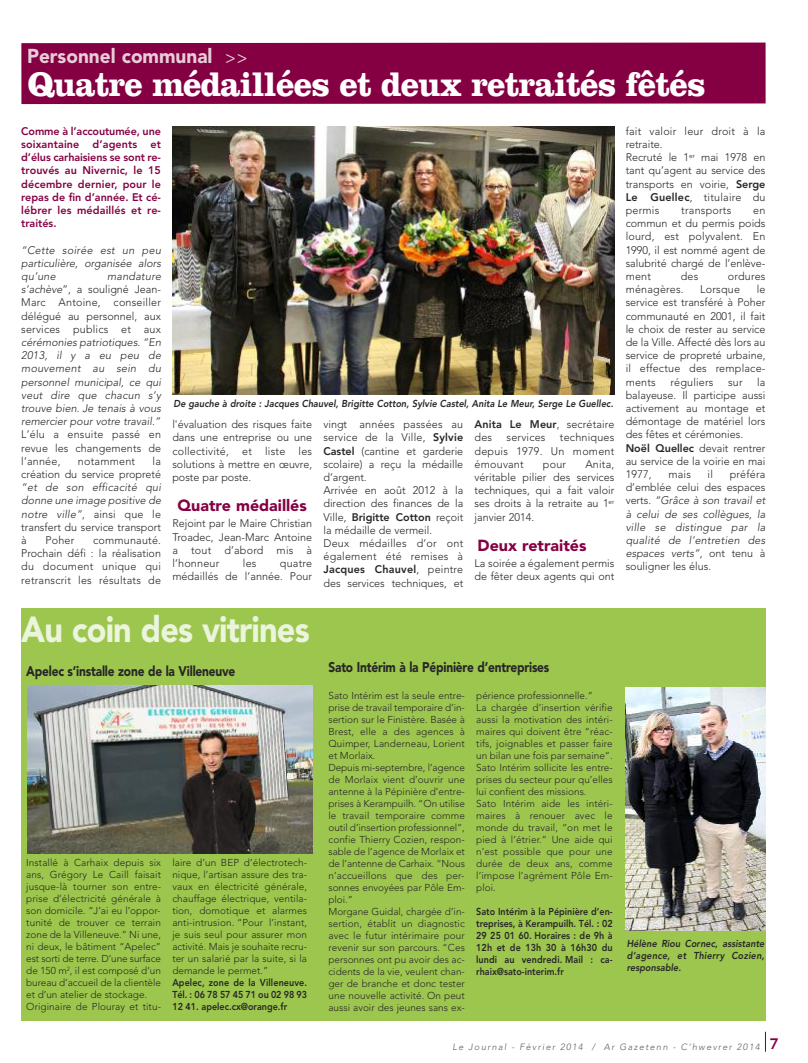
<style>
.page{position:relative;width:808px;height:1063px;background:#fff}
.page>*{position:absolute;margin:0;border:0;box-sizing:border-box;transform-origin:0 0}
.t1{font:900 36px "Avenir";letter-spacing:-.025em;color:#ebf4dc;scale:.9 1}
.t2{font:700 35px "Clarendon";letter-spacing:-.025em;color:#fff;scale:.95 1}
.t3{font:900 20px "Avenir";color:#e7ccd9;scale:.95 1}
.t4{font:900 16px "Avenir";color:#850042}
.t5{font:900 14px "Avenir";letter-spacing:-.015em;color:#272627;scale:.85 1}
.t6{font:300 11px/13.2px "Avenir";color:#272627;text-align:justify}
.t7{font:italic 300 11px/13.2px "Avenir";letter-spacing:.005em;color:#272627;text-align:justify}
.t8{font:800 11px/13.2px "Avenir";color:#850042;text-align:justify}
.t9{font:300 11px "Avenir";letter-spacing:.02em;color:#272627}
.t10{font:300 10px/12px "Avenir";color:#272627}
.t11{font:800 10px/12px "Avenir";letter-spacing:.005em;color:#272627;text-align:justify;scale:.9 1}
.t12{font:italic 800 10px/12px "Avenir";letter-spacing:.005em;color:#272627;text-align:justify;scale:.91 1}
.t13{font:italic 300 9px "Avenir";letter-spacing:.155em;color:#5d5c5d}
.s1{font-family:"Baker Signet";font-weight:400}
.s2{font-weight:800}
.s3{font-style:italic}
.s4{font-style:normal}
.s5{font-family:"Base Nine";font-weight:400;font-style:normal;font-size:16px;color:#850042}
</style>
<div class="page">
<div style="left:21px;top:608px;width:744px;height:412px;background:#9dc64e"></div>
<img style="left:626px;top:687px;width:139px;height:244px">
<div style="left:21px;top:43px;width:745px;height:61px;background:#850042"></div>
<img style="left:172px;top:126px;width:442px;height:268px">
<img style="left:28px;top:685px;width:284px;height:168px">
<svg style="left:765px;top:1032px;width:1px;height:20px"></svg>
<h3 class="t3" style="left:27px;top:48px;width:234px">Personnel communal <span class="s1">&gt;&gt;</span></h3>
<h2 class="t2" style="left:27px;top:63px;width:716px">Quatre médaillées et deux retraités fêtés</h2>
<p class="t8" style="left:21px;top:125px;width:141px">Comme à l’accoutumée, une soixantaine d’agents et d’élus carhaisiens se sont re&shy;trouvés au Nivernic, le 15 décembre dernier, pour le repas de fin d’année. Et cé&shy;lébrer les médaillés et re&shy;traités.</p>
<p class="t7" style="left:21px;top:244px;width:141px">“Cette soirée est un peu particulière, organisée alors qu’une</p>
<p class="t6" style="left:626px;top:125px;width:141px;text-align:left">fait valoir leur droit à la retraite.<br>Recruté le 1<sup>er</sup> mai 1978 en tant qu’agent au service des transports en voirie, <span class="s2">Serge<br>Le Guellec</span>, titulaire du permis</p>
<p class="t9" style="left:681px;top:206px;width:51px">transports</p>
<p class="t6" style="left:626px;top:205px;width:141px;text-indent:128px">en commun et du permis poids lourd, est polyvalent. En 1990, il est nommé agent de salubrité chargé de l’enlève&shy;ment</p>
<p class="t6" style="left:681px;top:271px;width:19px">des</p>
<p class="t9" style="left:728px;top:272px;width:39px">ordures</p>
<p class="t9" style="left:626px;top:285px;width:59px">ménagères.</p>
<p class="t9" style="left:700px;top:285px;width:41px">Lorsque</p>
<p class="t6" style="left:21px;top:271px;width:141px;text-indent:86px"><span class="s3">mandature s’achève</span>”, a souligné Jean-Marc Antoine, conseiller délégué au personnel, aux services publics et aux</p>
<p class="t7" style="left:21px;top:337px;width:141px">cérémonies patriotiques. “En 2013, il y a eu peu de mouvement au sein du personnel municipal, ce qui veut dire que chacun s’y trouve bien. Je tenais à vous remercier pour votre travail.”</p>
<p class="t6" style="left:21px;top:429px;width:141px">L’élu a ensuite passé en revue les changements de l’année,</p>
<p class="t6" style="left:626px;top:284px;width:141px;text-indent:131px">le service est transféré à Poher communauté en 2001, il fait le choix de rester au service de la Ville. Affecté dès lors au service de propreté urbaine, il effectue des remplace&shy;ments</p>
<p class="t6" style="left:626px;top:376px;width:141px;text-align:left;text-indent:131px">la balayeuse. Il participe aussi activement au montage et démontage de matériel lors des fêtes et cérémonies.<br><span class="s2">Noël Quellec</span> devait rentrer au service de la voirie en mai<br>1977,</p>
<p class="t9" style="left:670px;top:377px;width:45px">réguliers</p>
<p class="t6" style="left:728px;top:376px;width:16px">sur</p>
<p class="t12" style="left:173px;top:398px;width:485px">De gauche à droite : Jacques Chauvel, Brigitte Cotton, Sylvie Castel, Anita Le Meur, Serge Le Guellec.</p>
<p class="t6" style="left:172px;top:419px;width:141px">l'évaluation des risques faite dans une entreprise ou une collectivité, et liste les solutions à mettre en œuvre, poste par poste.</p>
<h3 class="t4" style="left:178px;top:499px;width:131px">Quatre médaillés</h3>
<p class="t6" style="left:172px;top:518px;width:141px">Rejoint par le Maire Christian Troadec, Jean-Marc Antoine a tout d’abord mis à l’honneur</p>
<p class="t6" style="left:323px;top:419px;width:141px;text-align:left">vingt années passées au service de la Ville, <span class="s2">Sylvie<br>Castel</span> (cantine et garderie scolaire) a reçu la médaille d’argent.<br>Arrivée en août 2012 à la direction des finances de la<br>Ville, <span class="s2">Brigitte Cotton</span> reçoit la médaille de vermeil.<br>Deux médailles d’or ont également été remises à<br><span class="s2">Jacques Chauvel</span>, peintre des services techniques, et</p>
<p class="t6" style="left:475px;top:419px;width:141px"><span class="s2">Anita Le Meur</span>, secrétaire des</p>
<p class="t6" style="left:475px;top:432px;width:141px;text-indent:85px">techniques depuis 1979. Un moment émouvant</p>
<p class="t9" style="left:507px;top:433px;width:40px">services</p>
<p class="t6" style="left:21px;top:455px;width:141px;text-align:right">la<br>création du service propreté</p>
<p class="t7" style="left:21px;top:482px;width:141px">“et de son efficacité qui donne une image positive de notre ville”<span class="s4">, ainsi que le transfert du service transport à</span></p>
<p class="t9" style="left:78px;top:457px;width:59px">notamment</p>
<p class="t6" style="left:475px;top:458px;width:141px;text-indent:111px">Anita, véritable pilier des services techniques, qui a fait valoir ses droits à la retraite au 1<sup>er </sup>janvier 2014.</p>
<h3 class="t4" style="left:478px;top:539px;width:110px">Deux retraités</h3>
<p class="t6" style="left:475px;top:557px;width:141px">La soirée a également permis de fêter deux agents qui ont</p>
<p class="t6" style="left:543px;top:458px;width:25px">pour</p>
<p class="t7" style="left:626px;top:469px;width:141px;text-indent:104px"><span class="s4">préféra d’emblée celui des espaces verts.</span> “Grâce à son travail et à celui de ses collègues, la ville se distingue par la qualité de l’entretien des espaces verts”<span class="s4">, ont tenu à souligner les élus.</span></p>
<p class="t6" style="left:668px;top:469px;width:24px">mais</p>
<p class="t6" style="left:708px;top:469px;width:7px">il</p>
<p class="t6" style="left:45px;top:535px;width:30px">Poher</p>
<p class="t6" style="left:21px;top:535px;width:141px;text-indent:72px">communauté.<br>Prochain défi : la réalisation du document unique qui retranscrit les résultats de</p>
<p class="t6" style="left:243px;top:557px;width:15px">les</p>
<p class="t6" style="left:172px;top:557px;width:141px;text-align:right">quatre<br>médaillés de l’année. Pour</p>
<h1 class="t1" style="left:21px;top:615px;width:322px">Au coin des vitrines</h1>
<h3 class="t5" style="left:26px;top:665px;width:248px">Apelec s’installe zone de la Villeneuve</h3>
<p class="t10" style="left:26px;top:857px;width:136px">Installé à Carhaix depuis six ans, Grégory Le Caill faisait jusque-là tourner son entre&shy;prise d’électricité générale à son domicile. “J’ai eu l’oppor&shy;tunité de trouver ce terrain zone de la Villeneuve.” Ni une, ni deux, le bâtiment “Apelec” est sorti de terre. D’une surface de 150 m<sup>2</sup>, il est composé d’un bureau d’accueil de la clientèle et d’un atelier de stockage.<br>Originaire de Plouray et titu-</p>
<p class="t10" style="left:172px;top:857px;width:136px;text-align:justify">laire d’un BEP d’électrotech&shy;nique, l’artisan assure des tra&shy;vaux en électricité générale, chauffage électrique, ventila&shy;tion, domotique et alarmes anti-intrusion. “Pour l’instant, je suis seul pour assurer mon activité. Mais je souhaite recru&shy;ter un salarié par la suite, si la demande le permet.”</p>
<p class="t11" style="left:172px;top:977px;width:151px">Apelec, zone de la Villeneuve.<br>Tél. : 06 78 57 45 71 ou 02 98 93<br>12 41. apelec.cx@orange.fr</p>
<h3 class="t5" style="left:328px;top:661px;width:261px">Sato Intérim à la Pépinière d’entreprises</h3>
<p class="t10" style="left:328px;top:690px;width:138px">Sato Intérim est la seule entre&shy;prise de travail temporaire d’in&shy;sertion sur le Finistère. Basée à<br>Brest, elle a des agences à<br>Quimper, Landerneau, Lorient et Morlaix.<br>Depuis mi-septembre, l’agence de Morlaix vient d’ouvrir une antenne à la Pépinière d’entre&shy;prises à Kerampuilh. “On utilise le travail temporaire comme outil d’insertion professionnel”, confie Thierry Cozien, respon&shy;sable de l’agence de Morlaix et de l’antenne de Carhaix. “Nous n’accueillons que des per&shy;sonnes envoyées par Pôle Em&shy;ploi.”<br>Morgane Guidal, chargée d’in&shy;sertion, établit un diagnostic avec le futur intérimaire pour revenir sur son parcours. “Ces personnes ont pu avoir des ac&shy;cidents de la vie, veulent chan&shy;ger de branche et donc tester une nouvelle activité. On peut aussi avoir des jeunes sans ex-</p>
<p class="t10" style="left:476px;top:690px;width:138px">périence professionnelle.”<br>La chargée d’insertion vérifie aussi la motivation des intéri&shy;maires qui doivent être “réac&shy;tifs, joignables et passer faire un bilan une fois par semaine”.<br>Sato Intérim sollicite les entre&shy;prises du secteur pour qu’elles lui confient des missions.<br>Sato Intérim aide les intéri&shy;maires à renouer avec le monde du travail, “on met le pied à l’étrier.” Une aide qui n’est possible que pour une durée de deux ans, comme l’impose l’agrément Pôle Em&shy;ploi.</p>
<p class="t11" style="left:476px;top:906px;width:153px">Sato Intérim à la Pépinière d’en&shy;treprises, à Kerampuilh. Tél. : 02<br>29 25 01 60. Horaires : de 9h à 12h et de 13h 30 à 16h30 du lundi au vendredi. Mail : ca&shy;rhaix@sato-interim.fr</p>
<p class="t12" style="left:627px;top:938px;width:153px">Hélène Riou Cornec, assistante d’agence, et Thierry Cozien, responsable.</p>
<p class="t13" style="left:453px;top:1043px;width:328px">Le Journal - Février 2014 / Ar Gazetenn - C’hwevrer 2014 <span class="s5">7</span></p>
</div>
